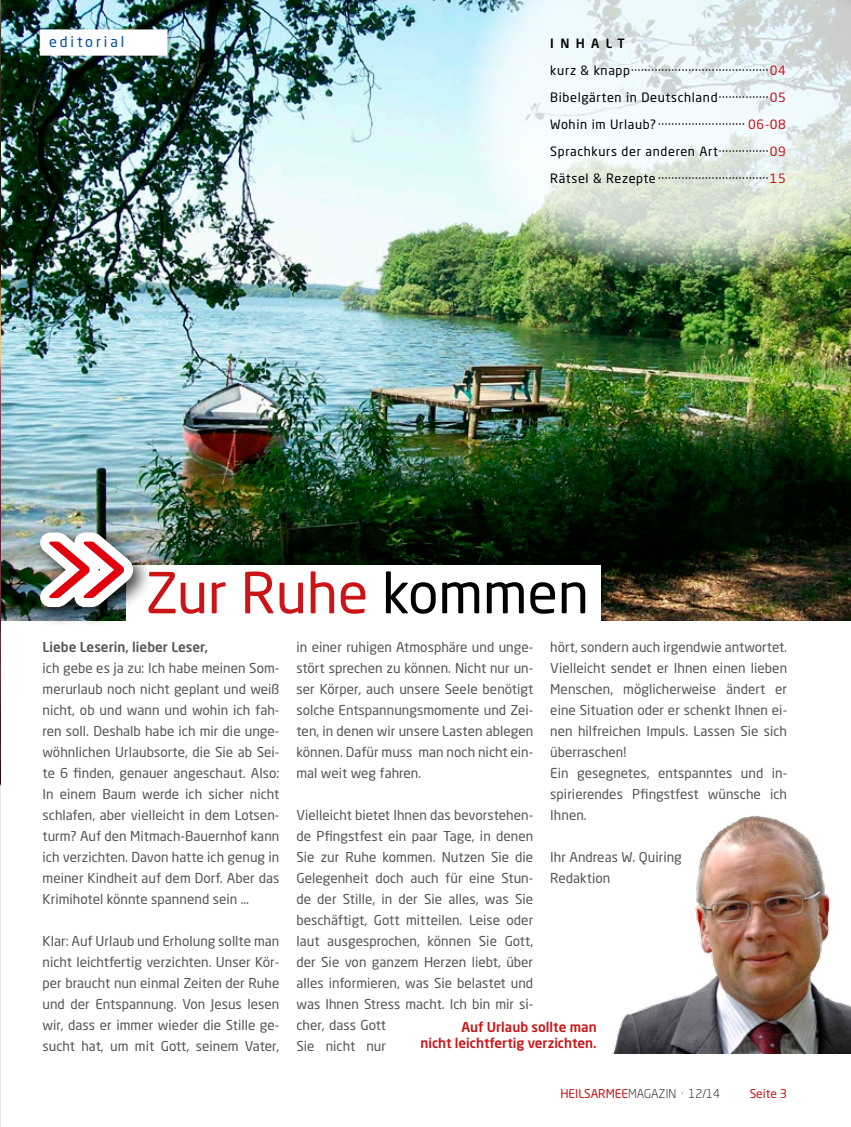
<style>
.page{position:relative;width:851px;height:1127px;background:#fff}
.page>*{position:absolute;margin:0;border:0;box-sizing:border-box;transform-origin:0 0}
.t1{font:55.8px "Neo Sans Std";color:#cc1316}
.t2{font:14.55px "Neo Sans Std";letter-spacing:.2em;color:#004e9e}
.t3{font:13.5px/21px "Neo Sans Std";color:#555;text-align:justify}
.t4{font:500 13.5px/16.2px "Neo Sans Std";color:#cc1316;text-align:right}
.t5{font:500 13.5px "Neo Sans Std";color:#555}
.t6{font:12.75px/27px "Neo Sans Std";letter-spacing:.05em;color:#000}
.t7{font:300 12px "Neo Sans Std";color:#000}
.t8{font:12px "Neo Sans Std";color:#cc1316}
.s1{font-weight:500}
.s2{color:#cc1316}
.s3{color:#000}
.s4{font-weight:400;color:#cc1316}
</style>
<div class="page">
<img style="left:1px;top:0;width:849px;height:621px">
<img style="left:463px;top:0;width:387px;height:276px">
<img style="left:0;top:0;width:1px;height:1127px">
<img style="left:31px;top:16px;width:146px;height:52px">
<div style="left:40px;top:30px;width:127px;height:25px;background:#fff"></div>
<div style="left:126px;top:565px;width:475px;height:60px;background:#fff"></div>
<div style="left:32px;top:525px;width:121px;height:102px;background:#000;opacity:.75"></div>
<img style="left:32px;top:526px;width:109px;height:85px">
<img style="left:613px;top:815px;width:237px;height:238px">
<p class="t2" style="left:49px;top:33px;width:77px">editorial</p>
<p class="t6" style="left:550px;top:30px;width:237px"><span class="s1">INHALT<br></span>kurz &amp; knapp·········································<span class="s2">04<br></span>Bibelgärten in Deutschland···············<span class="s2">05<br></span>Wohin im Urlaub?·························· <span class="s2">06-08<br></span>Sprachkurs der anderen Art···············<span class="s2">09<br></span>Rätsel &amp; Rezepte ·································<span class="s2">15</span></p>
<h1 class="t1" style="left:145px;top:559px;width:445px">Zur Ruhe <span class="s3">kommen</span></h1>
<p class="t5" style="left:43px;top:639px;width:167px">Liebe Leserin, lieber Leser,</p>
<p class="t3" style="left:43px;top:657px;width:238px">ich gebe es ja zu: Ich habe meinen Som&shy;merurlaub noch nicht geplant und weiß nicht, ob und wann und wohin ich fah&shy;ren soll. Deshalb habe ich mir die unge&shy;wöhnlichen Urlaubsorte, die Sie ab Sei&shy;te 6 finden, genauer angeschaut. Also:<br>In einem Baum werde ich sicher nicht schlafen, aber vielleicht in dem Lotsen&shy;turm? Auf den Mitmach-Bauernhof kann ich verzichten. Davon hatte ich genug in meiner Kindheit auf dem Dorf. Aber das Krimihotel könnte spannend sein …</p>
<p class="t3" style="left:43px;top:930px;width:238px">Klar: Auf Urlaub und Erholung sollte man nicht leichtfertig verzichten. Unser Kör&shy;per braucht nun einmal Zeiten der Ruhe und der Entspannung. Von Jesus lesen wir, dass er immer wieder die Stille ge&shy;sucht hat, um mit Gott, seinem Vater,</p>
<p class="t3" style="left:296px;top:636px;width:238px">in einer ruhigen Atmosphäre und unge&shy;stört sprechen zu können. Nicht nur un&shy;ser Körper, auch unsere Seele benötigt solche Entspannungsmomente und Zei&shy;ten, in denen wir unsere Lasten ablegen können. Dafür muss man noch nicht ein&shy;mal weit weg fahren.</p>
<p class="t3" style="left:296px;top:805px;width:238px;text-align:left">Vielleicht bietet Ihnen das bevorstehen&shy;de Pfingstfest ein paar Tage, in denen Sie zur Ruhe kommen. Nutzen Sie die Gelegenheit doch auch für eine Stun&shy;de der Stille, in der Sie alles, was Sie beschäftigt, Gott mitteilen. Leise oder laut ausgesprochen, können Sie Gott, der Sie von ganzem Herzen liebt, über alles informieren, was Sie belastet und was Ihnen Stress macht. Ich bin mir si&shy;cher, dass Gott<br>Sie nicht nur</p>
<p class="t3" style="left:550px;top:637px;width:238px;text-align:left">hört, sondern auch irgendwie antwortet.<br>Vielleicht sendet er Ihnen einen lieben<br>Menschen, möglicherweise ändert er eine Situation oder er schenkt Ihnen ei&shy;nen hilfreichen Impuls. Lassen Sie sich überraschen!<br>Ein gesegnetes, entspanntes und in&shy;spirierendes Pfingstfest wünsche ich<br>Ihnen.</p>
<p class="t3" style="left:550px;top:847px;width:133px">Ihr Andreas W. Quiring<br>Redaktion</p>
<p class="t4" style="left:420px;top:1019px;width:178px">Auf Urlaub sollte man<br>nicht leichtfertig verzichten.</p>
<p class="t7" style="left:560px;top:1086px;width:161px"><span class="s4">HEILSARMEE</span>MAGAZIN · 12/14</p>
<p class="t8" style="left:749px;top:1086px;width:39px">Seite 3</p>
</div>
